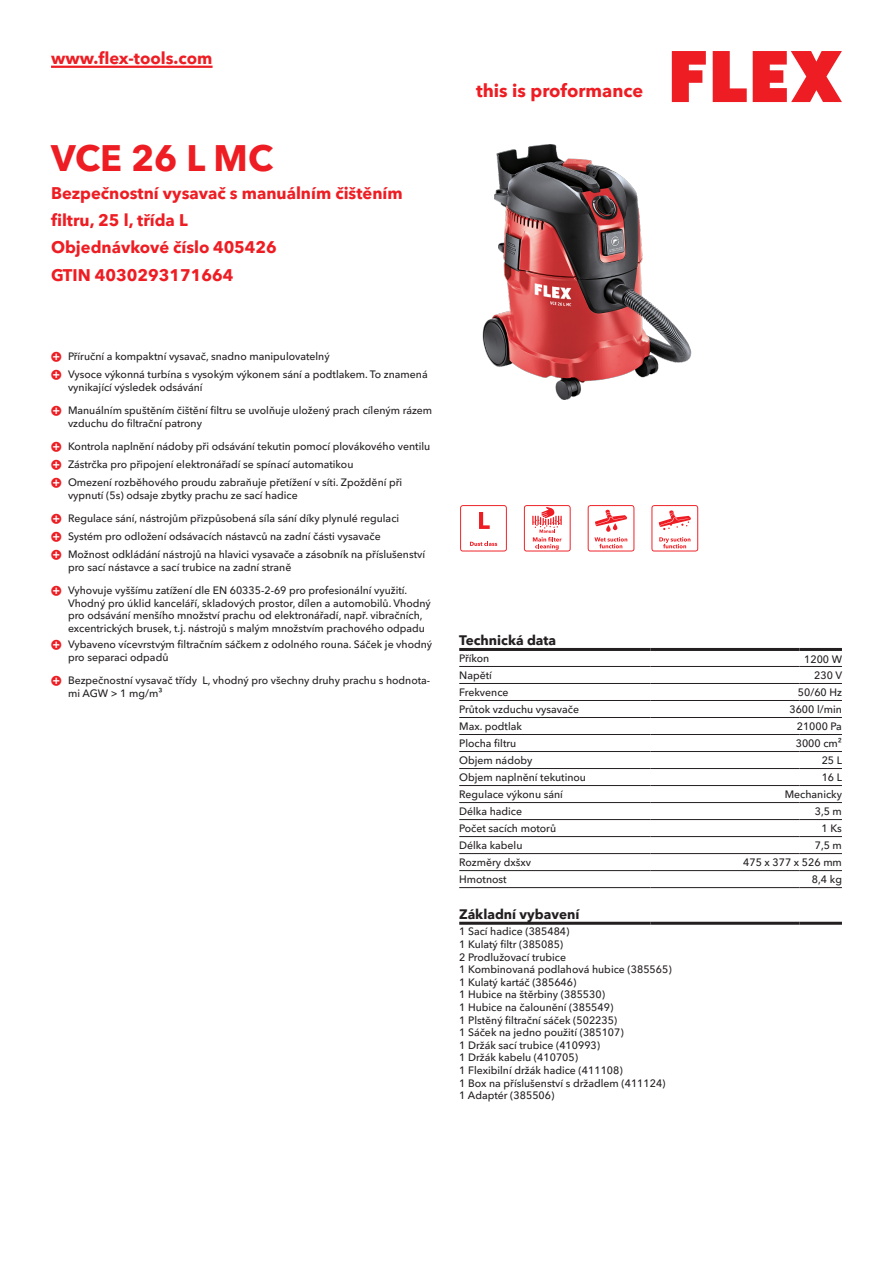
<style>
.page{position:relative;width:893px;height:1263px;background:#fff}
.page>*{position:absolute;margin:0;border:0;box-sizing:border-box;transform-origin:0 0}
.CB_AF_Product-name{font:700 36px "Avenir Next W1 G";color:#ee1d23}
.t1{font:700 18px "Avenir Next W1 G";color:#ee1d23}
.CB_AF_Product-short{font:700 16.5px/27px "Avenir Next W1 G";color:#ee1d23}
.CB_AF_Order-number{font:700 16.5px "Avenir Next W1 G";color:#ee1d23}
.CB_AF_Table-headline{font:700 13.5px "Avenir Next W1 G";color:#231f20}
.CB_AF_Table-specific{font:500 10.5px/12.6px "Avenir Next W1 G";color:#231f20}
</style>
<div class="page">
<svg style="left:672px;top:51px;width:34px;height:51px"></svg>
<svg style="left:713px;top:51px;width:34px;height:51px"></svg>
<svg style="left:753px;top:51px;width:89px;height:51px"></svg>
<hr style="left:51px;top:66px;width:162px;height:2px;background:#ee1d23">
<img style="left:482px;top:144px;width:210px;height:255px">
<hr style="left:459px;top:666px;width:192px;height:1px;background:#231f20">
<hr style="left:651px;top:666px;width:148px;height:1px;background:#231f20">
<hr style="left:799px;top:666px;width:43px;height:1px;background:#231f20">
<hr style="left:459px;top:683px;width:192px;height:1px;background:#231f20">
<hr style="left:651px;top:683px;width:148px;height:1px;background:#231f20">
<hr style="left:799px;top:683px;width:43px;height:1px;background:#231f20">
<hr style="left:459px;top:700px;width:192px;height:1px;background:#231f20">
<hr style="left:651px;top:700px;width:148px;height:1px;background:#231f20">
<hr style="left:799px;top:700px;width:43px;height:1px;background:#231f20">
<hr style="left:459px;top:717px;width:192px;height:1px;background:#231f20">
<hr style="left:651px;top:717px;width:148px;height:1px;background:#231f20">
<hr style="left:799px;top:717px;width:43px;height:1px;background:#231f20">
<hr style="left:459px;top:734px;width:192px;height:1px;background:#231f20">
<hr style="left:651px;top:734px;width:148px;height:1px;background:#231f20">
<hr style="left:799px;top:734px;width:43px;height:1px;background:#231f20">
<hr style="left:459px;top:751px;width:192px;height:1px;background:#231f20">
<hr style="left:651px;top:751px;width:148px;height:1px;background:#231f20">
<hr style="left:799px;top:751px;width:43px;height:1px;background:#231f20">
<hr style="left:459px;top:768px;width:192px;height:1px;background:#231f20">
<hr style="left:651px;top:768px;width:148px;height:1px;background:#231f20">
<hr style="left:799px;top:768px;width:43px;height:1px;background:#231f20">
<hr style="left:459px;top:785px;width:192px;height:1px;background:#231f20">
<hr style="left:651px;top:785px;width:148px;height:1px;background:#231f20">
<hr style="left:799px;top:785px;width:43px;height:1px;background:#231f20">
<hr style="left:459px;top:802px;width:192px;height:1px;background:#231f20">
<hr style="left:651px;top:802px;width:148px;height:1px;background:#231f20">
<hr style="left:799px;top:802px;width:43px;height:1px;background:#231f20">
<hr style="left:459px;top:819px;width:192px;height:1px;background:#231f20">
<hr style="left:651px;top:819px;width:148px;height:1px;background:#231f20">
<hr style="left:799px;top:819px;width:43px;height:1px;background:#231f20">
<hr style="left:459px;top:836px;width:192px;height:1px;background:#231f20">
<hr style="left:651px;top:836px;width:148px;height:1px;background:#231f20">
<hr style="left:799px;top:836px;width:43px;height:1px;background:#231f20">
<hr style="left:459px;top:853px;width:192px;height:1px;background:#231f20">
<hr style="left:651px;top:853px;width:148px;height:1px;background:#231f20">
<hr style="left:799px;top:853px;width:43px;height:1px;background:#231f20">
<hr style="left:459px;top:870px;width:192px;height:1px;background:#231f20">
<hr style="left:651px;top:870px;width:148px;height:1px;background:#231f20">
<hr style="left:799px;top:870px;width:43px;height:1px;background:#231f20">
<hr style="left:459px;top:887px;width:192px;height:1px;background:#231f20">
<hr style="left:651px;top:887px;width:148px;height:1px;background:#231f20">
<hr style="left:799px;top:887px;width:43px;height:1px;background:#231f20">
<hr style="left:459px;top:648px;width:192px;height:3px;background:#231f20">
<hr style="left:651px;top:648px;width:148px;height:3px;background:#231f20">
<hr style="left:799px;top:648px;width:43px;height:3px;background:#231f20">
<hr style="left:459px;top:922px;width:192px;height:3px;background:#231f20">
<hr style="left:651px;top:922px;width:148px;height:3px;background:#231f20">
<hr style="left:799px;top:922px;width:43px;height:3px;background:#231f20">
<svg style="left:460px;top:505px;width:47px;height:46px"></svg>
<svg style="left:524px;top:505px;width:47px;height:46px"></svg>
<svg style="left:588px;top:505px;width:46px;height:46px"></svg>
<svg style="left:651px;top:505px;width:47px;height:46px"></svg>
<h3 class="CB_AF_Product-short" style="left:51px;top:43px;width:163px">www.flex-tools.com</h3>
<p class="CB_AF_Product-name" style="left:51px;top:130px;width:224px">VCE 26 L MC</p>
<p class="CB_AF_Product-short" style="left:51px;top:178px;width:353px">Bezpečnostní vysavač s manuálním čištěním filtru, 25 l, třída L</p>
<p class="CB_AF_Order-number" style="left:51px;top:234px;width:227px">Objednávkové číslo 405426</p>
<p class="CB_AF_Order-number" style="left:51px;top:262px;width:184px">GTIN 4030293171664</p>
<h2 class="t1" style="left:476px;top:77px;width:169px">this is proformance</h2>
<p class="CB_AF_Table-specific" style="left:68px;top:349px;width:263px">Příruční a kompaktní vysavač, snadno manipulovatelný</p>
<p class="CB_AF_Table-specific" style="left:68px;top:367px;width:361px">Vysoce výkonná turbína s vysokým výkonem sání a podtlakem. To znamená vynikající výsledek odsávání</p>
<p class="CB_AF_Table-specific" style="left:68px;top:403px;width:366px">Manuálním spuštěním čištění filtru se uvolňuje uložený prach cíleným rázem vzduchu do filtrační patrony</p>
<p class="CB_AF_Table-specific" style="left:68px;top:439px;width:364px">Kontrola naplnění nádoby při odsávání tekutin pomocí plovákového ventilu</p>
<p class="CB_AF_Table-specific" style="left:68px;top:457px;width:287px">Zástrčka pro připojení elektronářadí se spínací automatikou</p>
<p class="CB_AF_Table-specific" style="left:68px;top:475px;width:336px">Omezení rozběhového proudu zabraňuje přetížení v síti. Zpoždění při vypnutí (5s) odsaje zbytky prachu ze sací hadice</p>
<p class="CB_AF_Table-specific" style="left:68px;top:511px;width:333px">Regulace sání, nástrojům přizpůsobená síla sání díky plynulé regulaci</p>
<p class="CB_AF_Table-specific" style="left:68px;top:529px;width:314px">Systém pro odložení odsávacích nástavců na zadní části vysavače</p>
<p class="CB_AF_Table-specific" style="left:68px;top:547px;width:359px">Možnost odkládání nástrojů na hlavici vysavače a zásobník na příslušenství pro sací nástavce a sací trubice na zadní straně</p>
<p class="CB_AF_Table-specific" style="left:68px;top:583px;width:364px">Vyhovuje vyššímu zatížení dle EN 60335-2-69 pro profesionální využití.<br>Vhodný pro úklid kanceláří, skladových prostor, dílen a automobilů. Vhodný pro odsávání menšího množství prachu od elektronářadí, např. vibračních, excentrických brusek, t.j. nástrojů s malým množstvím prachového odpadu</p>
<p class="CB_AF_Table-specific" style="left:68px;top:637px;width:366px">Vybaveno vícevrstvým filtračním sáčkem z odolného rouna. Sáček je vhodný pro separaci odpadů</p>
<p class="CB_AF_Table-specific" style="left:68px;top:673px;width:364px">Bezpečnostní vysavač třídy L, vhodný pro všechny druhy prachu s hodnota&shy;mi AGW &gt; 1 mg/m³</p>
<p class="CB_AF_Table-headline" style="left:459px;top:630px;width:98px">Technická data</p>
<p class="CB_AF_Table-specific" style="left:459px;top:651px;width:32px">Příkon</p>
<p class="CB_AF_Table-specific" style="left:804px;top:652px;width:39px">1200 W</p>
<p class="CB_AF_Table-specific" style="left:459px;top:668px;width:34px">Napětí</p>
<p class="CB_AF_Table-specific" style="left:814px;top:668px;width:29px">230 V</p>
<p class="CB_AF_Table-specific" style="left:459px;top:685px;width:51px">Frekvence</p>
<p class="CB_AF_Table-specific" style="left:798px;top:685px;width:46px">50/60 Hz</p>
<p class="CB_AF_Table-specific" style="left:459px;top:702px;width:121px">Průtok vzduchu vysavače</p>
<p class="CB_AF_Table-specific" style="left:789px;top:702px;width:54px">3600 l/min</p>
<p class="CB_AF_Table-specific" style="left:459px;top:719px;width:64px">Max. podtlak</p>
<p class="CB_AF_Table-specific" style="left:797px;top:719px;width:47px">21000 Pa</p>
<p class="CB_AF_Table-specific" style="left:459px;top:736px;width:59px">Plocha filtru</p>
<p class="CB_AF_Table-specific" style="left:796px;top:736px;width:48px">3000 cm²</p>
<p class="CB_AF_Table-specific" style="left:459px;top:753px;width:75px">Objem nádoby</p>
<p class="CB_AF_Table-specific" style="left:822px;top:753px;width:22px">25 L</p>
<p class="CB_AF_Table-specific" style="left:459px;top:770px;width:128px">Objem naplnění tekutinou</p>
<p class="CB_AF_Table-specific" style="left:822px;top:770px;width:22px">16 L</p>
<p class="CB_AF_Table-specific" style="left:459px;top:787px;width:105px">Regulace výkonu sání</p>
<p class="CB_AF_Table-specific" style="left:785px;top:787px;width:59px">Mechanicky</p>
<p class="CB_AF_Table-specific" style="left:459px;top:804px;width:64px">Délka hadice</p>
<p class="CB_AF_Table-specific" style="left:815px;top:804px;width:29px">3,5 m</p>
<p class="CB_AF_Table-specific" style="left:459px;top:821px;width:98px">Počet sacích motorů</p>
<p class="CB_AF_Table-specific" style="left:821px;top:821px;width:22px">1 Ks</p>
<p class="CB_AF_Table-specific" style="left:459px;top:838px;width:65px">Délka kabelu</p>
<p class="CB_AF_Table-specific" style="left:815px;top:838px;width:29px">7,5 m</p>
<p class="CB_AF_Table-specific" style="left:459px;top:855px;width:73px">Rozměry dxšxv</p>
<p class="CB_AF_Table-specific" style="left:743px;top:855px;width:100px">475 x 377 x 526 mm</p>
<p class="CB_AF_Table-specific" style="left:459px;top:872px;width:49px">Hmotnost</p>
<p class="CB_AF_Table-specific" style="left:812px;top:872px;width:32px">8,4 kg</p>
<p class="CB_AF_Table-headline" style="left:459px;top:903px;width:122px">Základní vybavení</p>
<p class="CB_AF_Table-specific" style="left:459px;top:924px;width:214px">1 Sací hadice (385484)<br>1 Kulatý filtr (385085)<br>2 Prodlužovací trubice<br>1 Kombinovaná podlahová hubice (385565)<br>1 Kulatý kartáč (385646)<br>1 Hubice na štěrbiny (385530)<br>1 Hubice na čalounění (385549)<br>1 Plstěný filtrační sáček (502235)<br>1 Sáček na jedno použití (385107)<br>1 Držák sací trubice (410993)<br>1 Držák kabelu (410705)<br>1 Flexibilní držák hadice (411108)<br>1 Box na příslušenství s držadlem (411124)<br>1 Adaptér (385506)</p>
</div>
